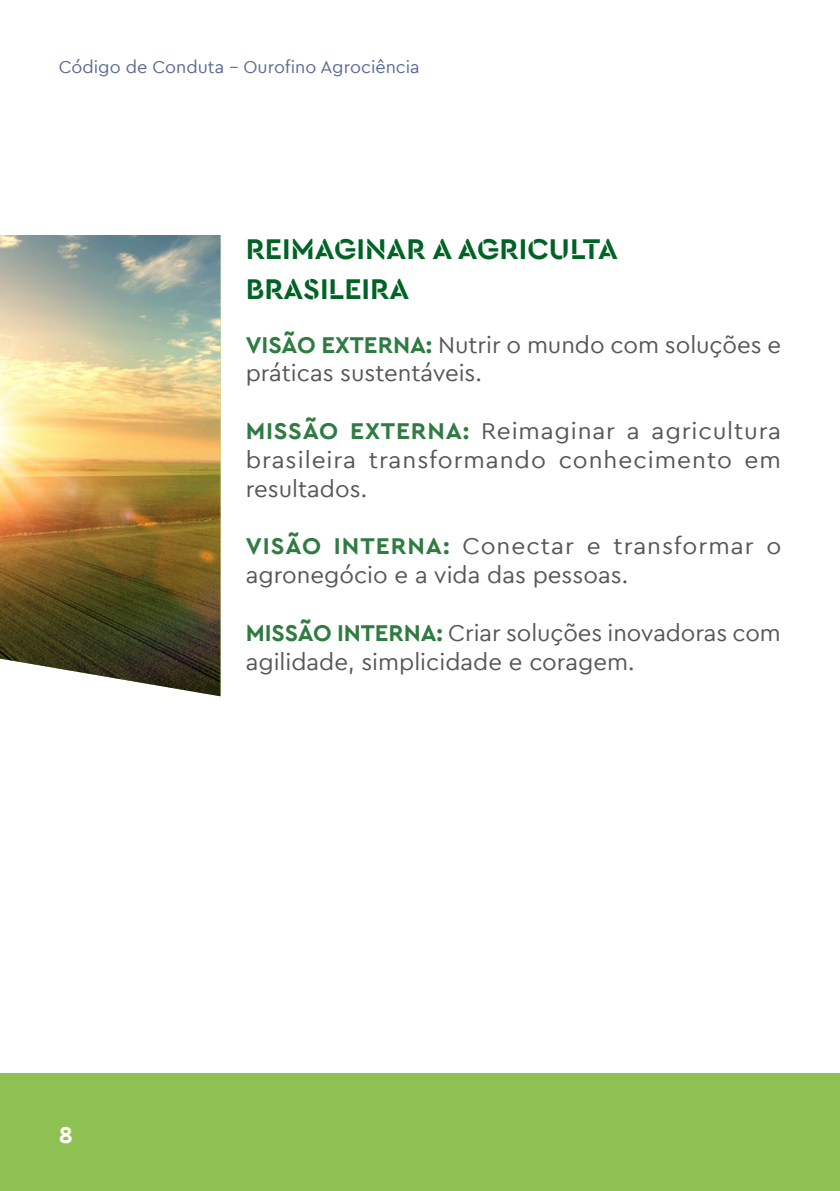
<style>
.page{position:relative;width:840px;height:1191px;background:#fff}
.page>*{position:absolute;margin:0;border:0;box-sizing:border-box;transform-origin:0 0}
.t1{font:700 30px/40px "Cera Stencil PRO";color:#006325}
.t2{font:24px/28.8px "Cera PRO";color:#575756}
.t3{font:700 24px "Cera PRO";color:#fff}
.t4{font:18px "Cera PRO";color:#5a6b92}
.s1{font-weight:700;color:#2f7b41}
</style>
<div class="page">
<div style="left:0;top:1073px;width:839px;height:118px;background:#8ec152"></div>
<img style="left:0;top:235px;width:220px;height:461px">
<p class="t4" style="left:59px;top:55px;width:362px">Código de Conduta - Ourofino Agrociência</p>
<p class="t1" style="left:245px;top:228px;width:373px">REIMAGINAR A AGRICULTA<br>BRASILEIRA</p>
<p class="t2" style="left:245px;top:329px;width:536px"><span class="s1">VISÃO EXTERNA:</span> Nutrir o mundo com soluções e práticas sustentáveis.</p>
<p class="t2" style="left:245px;top:415px;width:536px;text-align:justify"><span class="s1">MISSÃO EXTERNA:</span> Reimaginar a agricultura brasileira transformando conhecimento em resultados.</p>
<p class="t2" style="left:245px;top:531px;width:536px"><span class="s1">VISÃO INTERNA:</span> Conectar e transformar o agronegócio e a vida das pessoas.</p>
<p class="t2" style="left:245px;top:617px;width:536px"><span class="s1">MISSÃO INTERNA:</span> Criar soluções inovadoras com agilidade, simplicidade e coragem.</p>
<p class="t3" style="left:59px;top:1118px;width:16px">8</p>
</div>
